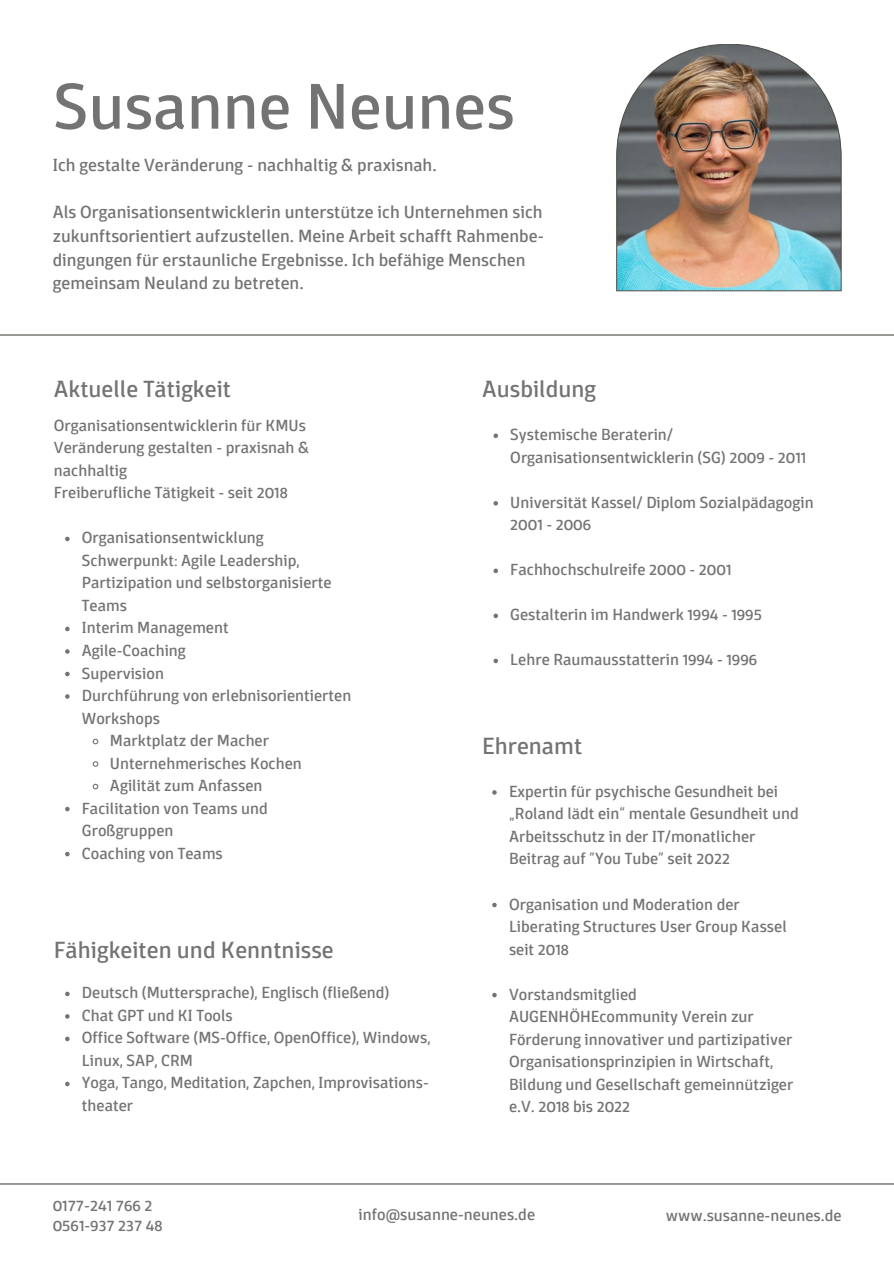
<style>
.page{position:relative;width:894px;height:1264px;background:#fff}
.page>*{position:absolute;margin:0;border:0;box-sizing:border-box;transform-origin:0 0}
.t1{font:66px "Domotika";color:#737373}
.t2{font:24px "Domotika";color:#737373}
.t3{font:18px/23.7px "Domotika";color:#737373}
.t4{font:16.5px/22.5px "Domotika";color:#737373}
</style>
<div class="page">
<hr style="left:0;top:334px;width:893px;height:1px;background:#4d4b44">
<img style="left:616px;top:44px;width:225px;height:247px">
<hr style="left:0;top:1183px;width:893px;height:1px;background:#4d4b44">
<svg style="left:492px;top:790px;width:4px;height:4px"></svg>
<svg style="left:492px;top:902px;width:4px;height:5px"></svg>
<svg style="left:492px;top:992px;width:4px;height:5px"></svg>
<svg style="left:65px;top:536px;width:5px;height:5px"></svg>
<svg style="left:65px;top:626px;width:5px;height:5px"></svg>
<svg style="left:65px;top:649px;width:5px;height:4px"></svg>
<svg style="left:65px;top:671px;width:5px;height:5px"></svg>
<svg style="left:65px;top:694px;width:5px;height:4px"></svg>
<svg style="left:92px;top:738px;width:7px;height:7px"></svg>
<svg style="left:92px;top:761px;width:7px;height:6px"></svg>
<svg style="left:92px;top:783px;width:7px;height:7px"></svg>
<svg style="left:65px;top:806px;width:5px;height:5px"></svg>
<svg style="left:65px;top:851px;width:5px;height:5px"></svg>
<svg style="left:65px;top:991px;width:5px;height:5px"></svg>
<svg style="left:65px;top:1014px;width:5px;height:4px"></svg>
<svg style="left:65px;top:1036px;width:5px;height:5px"></svg>
<svg style="left:65px;top:1081px;width:5px;height:5px"></svg>
<svg style="left:493px;top:433px;width:5px;height:5px"></svg>
<svg style="left:493px;top:501px;width:5px;height:4px"></svg>
<svg style="left:493px;top:568px;width:5px;height:5px"></svg>
<svg style="left:493px;top:613px;width:5px;height:5px"></svg>
<svg style="left:493px;top:658px;width:5px;height:5px"></svg>
<h3 class="t1" style="left:54px;top:69px;width:462px">Susanne Neunes</h3>
<h3 class="t3" style="left:53px;top:154px;width:385px">Ich gestalte Veränderung - nachhaltig &amp; praxisnah.</h3>
<p class="t3" style="left:53px;top:201px;width:492px">Als Organisationsentwicklerin unterstütze ich Unternehmen sich zukunftsorientiert aufzustellen. Meine Arbeit schafft Rahmenbe&shy;dingungen für erstaunliche Ergebnisse. Ich befähige Menschen gemeinsam Neuland zu betreten.</p>
<p class="t2" style="left:54px;top:375px;width:179px">Aktuelle Tätigkeit</p>
<p class="t4" style="left:54px;top:414px;width:257px">Organisationsentwicklerin für KMUs<br>Veränderung gestalten - praxisnah &amp; nachhaltig<br>Freiberufliche Tätigkeit - seit 2018</p>
<p class="t4" style="left:82px;top:527px;width:251px">Organisationsentwicklung<br>Schwerpunkt: Agile Leadership,<br>Partizipation und selbstorganisierte<br>Teams</p>
<p class="t4" style="left:82px;top:617px;width:148px">Interim Management</p>
<p class="t4" style="left:82px;top:639px;width:105px">Agile-Coaching</p>
<p class="t4" style="left:82px;top:662px;width:83px">Supervision</p>
<p class="t4" style="left:82px;top:684px;width:271px">Durchfü hrung von erlebnisorientierten<br>Workshops</p>
<p class="t4" style="left:110px;top:729px;width:161px">Marktplatz der Macher</p>
<p class="t4" style="left:110px;top:752px;width:193px">Unternehmerisches Kochen</p>
<p class="t4" style="left:110px;top:774px;width:154px">Agilität zum Anfassen</p>
<h2 class="t4" style="left:82px;top:797px;width:187px">Facilitation von Teams und<br>Großgruppen</h2>
<p class="t4" style="left:82px;top:842px;width:142px">Coaching von Teams</p>
<p class="t2" style="left:54px;top:936px;width:281px">Fähigkeiten und Kenntnisse</p>
<p class="t4" style="left:82px;top:982px;width:309px">Deutsch (Muttersprache), Englisch (fließend)</p>
<p class="t4" style="left:82px;top:1004px;width:152px">Chat GPT und KI Tools</p>
<h2 class="t4" style="left:82px;top:1027px;width:350px">Office Software (MS-Office, OpenOffice), Windows,<br>Linux, SAP, CRM</h2>
<p class="t4" style="left:82px;top:1072px;width:348px">Yoga, Tango, Meditation, Zapchen, Improvisations&shy;theater</p>
<p class="t2" style="left:482px;top:375px;width:115px">Ausbildung</p>
<p class="t4" style="left:510px;top:424px;width:297px">Systemische Beraterin/<br>Organisationsentwicklerin (SG) 2009 - 2011</p>
<p class="t4" style="left:510px;top:491px;width:305px">Universität Kassel/ Diplom Sozialpädagogin<br>2001 - 2006</p>
<p class="t4" style="left:510px;top:559px;width:222px">Fachhochschulreife 2000 - 2001</p>
<h2 class="t4" style="left:510px;top:604px;width:253px">Gestalterin im Handwerk 1994 - 1995</h2>
<p class="t4" style="left:510px;top:649px;width:248px">Lehre Raumausstatterin 1994 - 1996</p>
<p class="t2" style="left:482px;top:732px;width:101px">Ehrenamt</p>
<h2 class="t4" style="left:509px;top:780px;width:291px">Expertin fü r psychische Gesundheit bei „Roland lädt ein“ mentale Gesundheit und Arbeitsschutz in der IT/monatlicher Beitrag auf ”You Tube” seit 2022</h2>
<h3 class="t4" style="left:509px;top:893px;width:279px">Organisation und Moderation der<br>Liberating Structures User Group Kassel seit 2018</h3>
<p class="t4" style="left:509px;top:983px;width:286px">Vorstandsmitglied AUGENHÖHEcommunity Verein zur Förderung innovativer und partizipativer Organisationsprinzipien in Wirtschaft, Bildung und Gesellschaft gemeinnütziger e.V. 2018 bis 2022</p>
<h3 class="t4" style="left:53px;top:1196px;width:111px;line-height:19.2px">0177-241 766 2<br>0561-937 237 48</h3>
<h3 class="t4" style="left:358px;top:1204px;width:178px">info@susanne-neunes.de</h3>
<h3 class="t4" style="left:665px;top:1204px;width:177px">www.susanne-neunes.de</h3>
</div>
